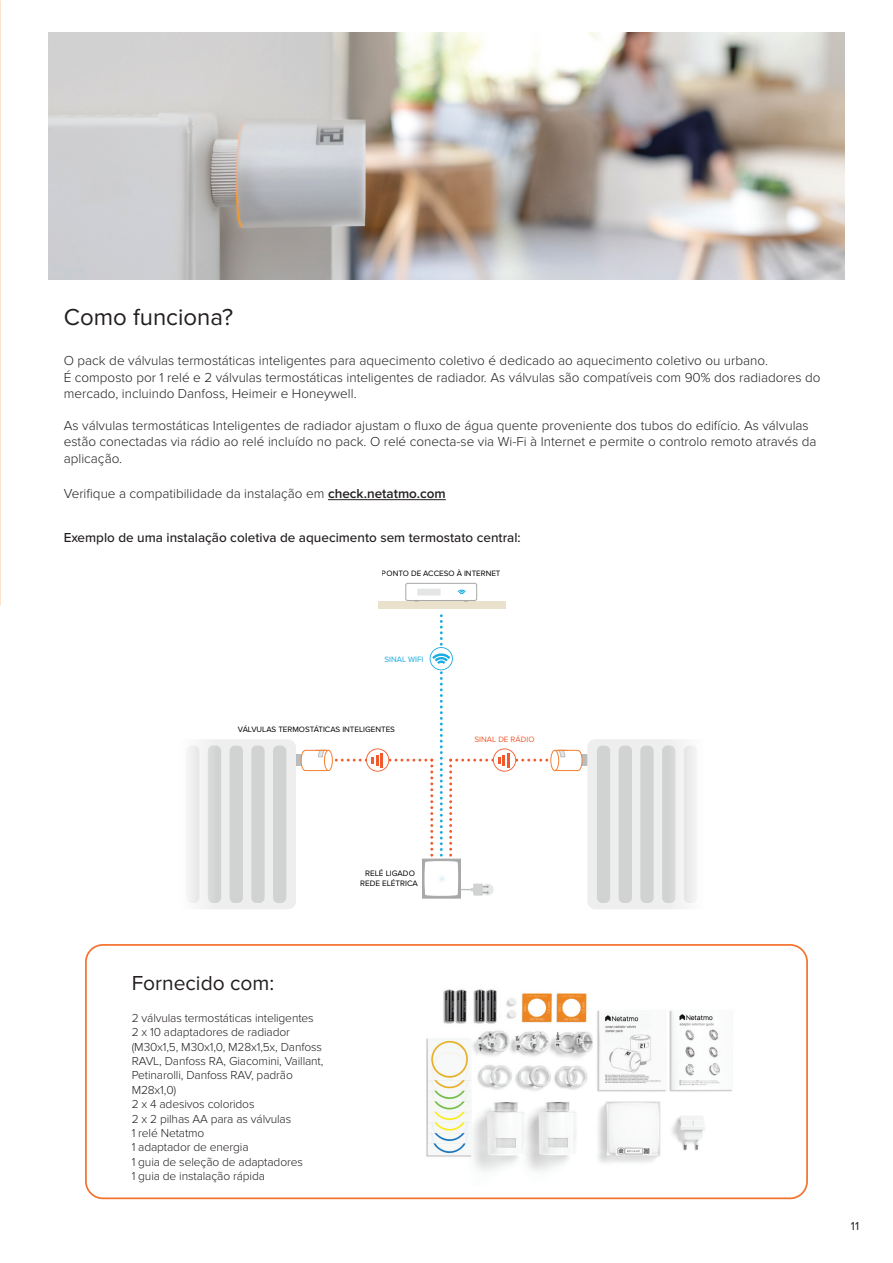
<style>
.page{position:relative;width:893px;height:1263px;background:#fff}
.page>*{position:absolute;margin:0;border:0;box-sizing:border-box;transform-origin:0 0}
.t1{font:24px "Proxima Nova";color:#231f20}
.t2{font:21px "Proxima Nova";color:#231f20}
.t3{font:300 13.5px/16.2px "Proxima Nova";color:#231f20}
.t4{font:500 13.5px "Proxima Nova";color:#231f20}
.t5{font:300 12px "Proxima Nova";letter-spacing:-.01em;color:#231f20}
.t6{font:12px "Proxima Nova";color:#231f20}
.t7{font:8.1px/9.8px "Proxima Nova";color:#000001;text-align:center}
.t8{font:8.1px "Proxima Nova";color:#f15a2c}
.t9{font:8.1px "Proxima Nova";color:#1aabe0}
.s1{font-weight:600}
</style>
<div class="page">
<div style="left:85px;top:944px;width:723px;height:255px;border:2px solid #f3732d;border-radius:17px"></div>
<hr style="left:328px;top:499px;width:118px;height:1px;background:#231f20">
<img style="left:49px;top:33px;width:795px;height:246px">
<img style="left:426px;top:989px;width:306px;height:183px">
<div style="left:378px;top:601px;width:128px;height:7px;background:#eae1cc"></div>
<div style="left:405px;top:583px;width:72px;height:18px;border:1px solid #a7a8a8;border-radius:2px"></div>
<svg style="left:458px;top:589px;width:8px;height:5px"></svg>
<div style="left:417px;top:589px;width:24px;height:6px;background:#e4e5e7"></div>
<svg style="left:335px;top:614px;width:213px;height:284px"></svg>
<div style="left:324px;top:750px;width:9px;height:21px;border:1px solid #f4802f;border-radius:50%"></div>
<svg style="left:250px;top:739px;width:79px;height:170px"></svg>
<div style="left:550px;top:750px;width:9px;height:21px;border:1px solid #f4802f;border-radius:50%"></div>
<svg style="left:554px;top:739px;width:80px;height:170px"></svg>
<svg style="left:188px;top:739px;width:62px;height:170px"></svg>
<svg style="left:634px;top:739px;width:63px;height:170px"></svg>
<p class="t1" style="left:64px;top:303px;width:171px">Como funciona?</p>
<p class="t3" style="left:64px;top:353px;width:758px">O pack de válvulas termostáticas inteligentes para aquecimento coletivo é dedicado ao aquecimento coletivo ou urbano.<br>É composto por 1 relé e 2 válvulas termostáticas inteligentes de radiador. As válvulas são compatíveis com 90% dos radiadores do mercado, incluindo Danfoss, Heimeir e Honeywell.</p>
<p class="t3" style="left:64px;top:418px;width:754px">As válvulas termostáticas Inteligentes de radiador ajustam o fluxo de água quente proveniente dos tubos do edifício. As válvulas estão conectadas via rádio ao relé incluído no pack. O relé conecta-se via Wi-Fi à Internet e permite o controlo remoto através da aplicação.</p>
<p class="t3" style="left:64px;top:486px;width:384px">Verifique a compatibilidade da instalação em <span class="s1">check.netatmo.com</span></p>
<p class="t4" style="left:64px;top:529px;width:459px">Exemplo de uma instalação coletiva de aquecimento sem termostato central:</p>
<p class="t7" style="left:382px;top:569px;width:120px">PONTO DE ACCESO À INTERNET</p>
<p class="t9" style="left:384px;top:654px;width:41px">SINAL WIFI</p>
<p class="t7" style="left:238px;top:724px;width:159px">VÁLVULAS TERMOSTÁTICAS INTELIGENTES</p>
<p class="t8" style="left:475px;top:734px;width:61px">SINAL DE RÁDIO</p>
<p class="t2" style="left:132px;top:970px;width:144px">Fornecido com:</p>
<p class="t5" style="left:132px;top:1011px;width:184px">2 válvulas termostáticas inteligentes</p>
<p class="t5" style="left:132px;top:1025px;width:160px">2 x 10 adaptadores de radiador</p>
<p class="t5" style="left:132px;top:1040px;width:192px">(M30x1,5, M30x1,0, M28x1,5x, Danfoss</p>
<p class="t5" style="left:132px;top:1054px;width:193px">RAVL, Danfoss RA, Giacomini, Vaillant,</p>
<p class="t5" style="left:132px;top:1068px;width:163px">Petinarolli, Danfoss RAV, padrão</p>
<p class="t5" style="left:132px;top:1083px;width:46px">M28x1,0)</p>
<p class="t5" style="left:132px;top:1097px;width:124px">2 x 4 adesivos coloridos</p>
<p class="t5" style="left:132px;top:1112px;width:161px">2 x 2 pilhas AA para as válvulas</p>
<p class="t5" style="left:132px;top:1126px;width:74px">1 relé Netatmo</p>
<p class="t5" style="left:132px;top:1140px;width:118px">1 adaptador de energia</p>
<p class="t5" style="left:132px;top:1155px;width:173px">1 guia de seleção de adaptadores</p>
<p class="t5" style="left:132px;top:1169px;width:135px">1 guia de instalação rápida</p>
<p class="t7" style="left:360px;top:869px;width:59px">RELÉ LIGADO<br>REDE ELÉTRICA</p>
<p class="t6" style="left:851px;top:1219px;width:10px">11</p>
</div>
